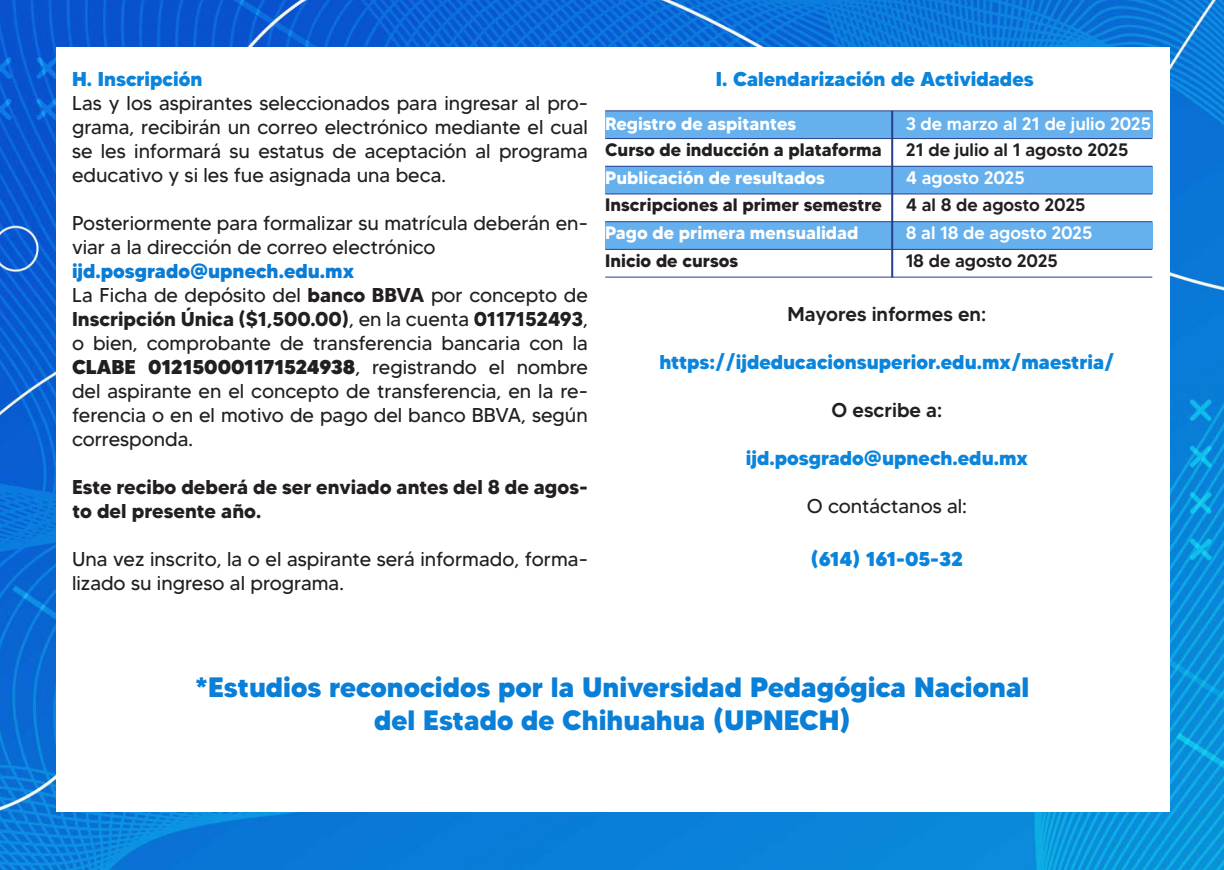
<style>
.page{position:relative;width:1224px;height:870px;background:#fff}
.page>*{position:absolute;margin:0;border:0;box-sizing:border-box;transform-origin:0 0}
.t1{font:800 28px/33.6px "MADETOMMY";color:#097fd7;text-align:center}
.t2{font:20px/24px "MADETOMMY";color:#231f20}
.t3{font:800 20px "MADETOMMY";color:#0b85db}
.t4{font:700 20px/24px "MADETOMMY";color:#231f20}
.t5{font:500 20px "MADETOMMY";color:#231f20}
.t6{font:700 18px "MADETOMMY";color:#231f20}
.t7{font:700 18px "MADETOMMY";color:#fff}
.t8{font:500 18px "MADETOMMY";color:#231f20}
.t9{font:500 18px "MADETOMMY";color:#fff}
.s1{font-weight:800;color:#0a7cd5}
.s2{font-weight:700}
.s3{font-weight:800}
</style>
<div class="page">
<img style="left:0;top:0;width:1224px;height:870px">
<div style="left:57px;top:47px;width:1113px;height:765px;background:#fff"></div>
<div style="left:605px;top:111px;width:547px;height:27px;background:#66b1ed"></div>
<div style="left:605px;top:166px;width:547px;height:28px;background:#66b1ed"></div>
<div style="left:605px;top:222px;width:547px;height:27px;background:#66b1ed"></div>
<hr style="left:605px;top:110px;width:547px;height:1px;background:#253f8e">
<hr style="left:605px;top:221px;width:547px;height:1px;background:#253f8e">
<hr style="left:605px;top:166px;width:547px;height:1px;background:#253f8e">
<hr style="left:605px;top:277px;width:547px;height:1px;background:#253f8e">
<hr style="left:605px;top:138px;width:547px;height:1px;background:#253f8e">
<hr style="left:605px;top:249px;width:547px;height:1px;background:#253f8e">
<hr style="left:605px;top:193px;width:547px;height:1px;background:#253f8e">
<hr style="left:891px;top:111px;width:2px;height:167px;background:#253f8e">
<p class="t3" style="left:72px;top:66px;width:132px">H. Inscripción</p>
<p class="t2" style="left:72px;top:91px;width:517px;text-align:justify">Las y los aspirantes seleccionados para ingresar al pro&shy;grama, recibirán un correo electrónico mediante el cual se les informará su estatus de aceptación al programa educativo y si les fue asignada una beca.</p>
<p class="t2" style="left:72px;top:211px;width:517px">Posteriormente para formalizar su matrícula deberán en&shy;viar a la dirección de correo electrónico</p>
<p class="t2" style="left:72px;top:259px;width:517px"><span class="s1">ijd.posgrado@upnech.edu.mx<br></span>La Ficha de depósito del <span class="s2">banco BBVA</span> por concepto de <span class="s2">Inscripción Única ($1,500.00)</span>, en la cuenta <span class="s2">0117152493</span>, o bien, comprobante de transferencia bancaria con la <span class="s3">CLABE 012150001171524938</span>, registrando el nombre del aspirante en el concepto de transferencia, en la re&shy;ferencia o en el motivo de pago del banco BBVA, según corresponda.</p>
<p class="t4" style="left:72px;top:475px;width:517px">Este recibo deberá de ser enviado antes del 8 de agos&shy;to del presente año.</p>
<p class="t2" style="left:72px;top:547px;width:517px">Una vez inscrito, la o el aspirante será informado, forma&shy;lizado su ingreso al programa.</p>
<p class="t3" style="left:716px;top:66px;width:319px">I. Calendarización de Actividades</p>
<p class="t7" style="left:605px;top:112px;width:192px">Registro de aspitantes</p>
<p class="t9" style="left:906px;top:112px;width:247px">3 de marzo al 21 de julio 2025</p>
<p class="t8" style="left:906px;top:139px;width:224px">21 de julio al 1 agosto 2025</p>
<p class="t9" style="left:906px;top:166px;width:121px">4 agosto 2025</p>
<p class="t8" style="left:906px;top:194px;width:181px">4 al 8 de agosto 2025</p>
<p class="t9" style="left:906px;top:222px;width:188px">8 al 18 de agosto 2025</p>
<p class="t8" style="left:906px;top:250px;width:154px">18 de agosto 2025</p>
<p class="t6" style="left:605px;top:139px;width:278px">Curso de inducción a plataforma</p>
<p class="t7" style="left:605px;top:166px;width:221px">Publicación de resultados</p>
<p class="t6" style="left:605px;top:194px;width:278px">Inscripciones al primer semestre</p>
<p class="t7" style="left:605px;top:222px;width:255px">Pago de primera mensualidad</p>
<p class="t6" style="left:605px;top:250px;width:134px">Inicio de cursos</p>
<p class="t5" style="left:788px;top:302px;width:200px">Mayores informes en:</p>
<p class="t3" style="left:659px;top:350px;width:457px">https://ijdeducacionsuperior.edu.mx/maestria/</p>
<p class="t5" style="left:832px;top:398px;width:112px">O escribe a:</p>
<p class="t3" style="left:746px;top:446px;width:284px">ijd.posgrado@upnech.edu.mx</p>
<p class="t2" style="left:807px;top:494px;width:162px">O contáctanos al:</p>
<p class="t3" style="left:811px;top:546px;width:153px">(614) 161-05-32</p>
<h1 class="t1" style="left:195px;top:670px;width:836px">*Estudios reconocidos por la Universidad Pedagógica Nacional del Estado de Chihuahua (UPNECH)</h1>
</div>
